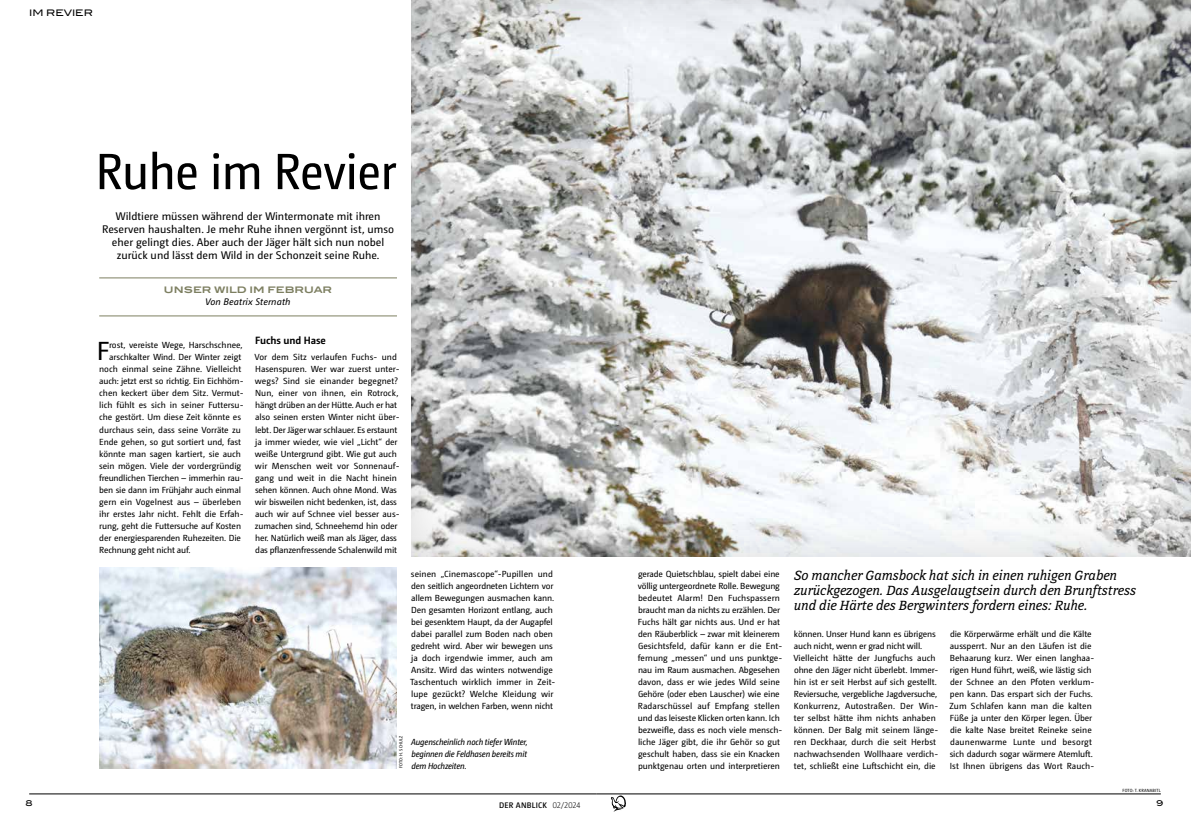
<style>
.page{position:relative;width:1191px;height:823px;background:#fff}
.page>*{position:absolute;margin:0;border:0;box-sizing:border-box;transform-origin:0 0}
.t1{font:50.6px "Camingo Dos Pro S Cd";letter-spacing:-.01em;color:#000}
.t2{font:26.1px "Camingo Dos Pro";color:#000}
.t3{font:italic 14px/15px "Directa Serif";letter-spacing:-.01em;color:#000}
.t4{font:11px/13.2px "Camingo Dos Pro";color:#000;text-align:center}
.t5{font:700 10.5px "Camingo Dos Pro";letter-spacing:-.01em;color:#000}
.t6{font:italic 9.5px "Camingo Dos Pro";letter-spacing:.01em;color:#000}
.t7{font:700 9px "Blair ITC";color:#7d7f61}
.t8{font:500 9px "Blair ITC";color:#000}
.t9{font:8.8px/12px "Camingo Dos Pro";letter-spacing:-.005em;color:#000}
.t10{font:italic 8.8px/12px "Camingo Dos Pro S Cd";letter-spacing:-.015em;color:#000;text-align:justify}
.t11{font:600 8px "Camingo Dos Pro";letter-spacing:.025em;color:#000}
.t12{font:500 8px "Blair ITC";color:#000}
.t13{font:4.5px "Camingo Dos Pro S Cd";letter-spacing:.045em;color:#000}
.s1{font-weight:300}
</style>
<div class="page">
<hr style="left:596px;top:793px;width:564px;height:1px;background:#000">
<hr style="left:29px;top:793px;width:567px;height:1px;background:#000">
<svg style="left:611px;top:795px;width:15px;height:16px"></svg>
<hr style="left:99px;top:315px;width:298px;height:1px;background:#7d7f61">
<hr style="left:99px;top:277px;width:298px;height:1px;background:#7d7f61">
<div style="left:410px;top:0;width:781px;height:556px;background:#000;opacity:.15"></div>
<img style="left:99px;top:567px;width:298px;height:200px">
<p class="t8" style="left:29px;top:8px;width:65px">IM REVIER</p>
<h1 class="t1" style="left:96px;top:142px;width:302px">Ruhe im Revier</h1>
<p class="t4" style="left:102px;top:209px;width:293px">Wildtiere müssen während der Wintermonate mit ihren Reserven haushalten. Je mehr Ruhe ihnen vergönnt ist, umso eher gelingt dies. Aber auch der Jäger hält sich nun nobel zurück und lässt dem Wild in der Schonzeit seine Ruhe.</p>
<p class="t7" style="left:164px;top:284px;width:170px">UNSER WILD IM FEBRUAR</p>
<p class="t6" style="left:205px;top:296px;width:87px">Von Beatrix Sternath</p>
<p class="t5" style="left:255px;top:334px;width:72px">Fuchs und Hase</p>
<p class="t9" style="left:254px;top:351px;width:146px">Vor dem Sitz verlaufen Fuchs- und Hasenspuren. Wer war zuerst unter&shy;wegs? Sind sie einander begegnet?<br>Nun, einer von ihnen, ein Rotrock, hängt drüben an der Hütte. Auch er hat also seinen ersten Winter nicht über&shy;lebt. Der Jäger war schlauer. Es erstaunt ja immer wieder, wie viel „Licht“ der weiße Untergrund gibt. Wie gut auch wir Menschen weit vor Sonnenauf&shy;gang und weit in die Nacht hinein sehen können. Auch ohne Mond. Was wir bisweilen nicht bedenken, ist, dass auch wir auf Schnee viel besser aus&shy;zumachen sind, Schneehemd hin oder her. Natürlich weiß man als Jäger, dass das pflanzenfressende Schalenwild mit</p>
<h2 class="t2" style="left:97px;top:336px;width:14px">F</h2>
<p class="t9" style="left:109px;top:339px;width:135px">rost, vereiste Wege, Harschschnee,</p>
<p class="t9" style="left:109px;top:351px;width:134px">arschkalter Wind. Der Winter zeigt</p>
<p class="t9" style="left:99px;top:363px;width:143px">noch einmal seine Zähne. Vielleicht</p>
<p class="t9" style="left:99px;top:375px;width:146px">auch: jetzt erst so richtig. Ein Eichhörn-</p>
<p class="t9" style="left:99px;top:387px;width:146px">chen keckert über dem Sitz. Vermut-</p>
<p class="t9" style="left:99px;top:399px;width:146px">lich fühlt es sich in seiner Futtersu-</p>
<p class="t9" style="left:99px;top:411px;width:143px">che gestört. Um diese Zeit könnte es</p>
<p class="t9" style="left:99px;top:423px;width:143px">durchaus sein, dass seine Vorräte zu</p>
<p class="t9" style="left:99px;top:435px;width:143px">Ende gehen, so gut sortiert und, fast</p>
<p class="t9" style="left:99px;top:447px;width:143px">könnte man sagen kartiert, sie auch</p>
<p class="t9" style="left:99px;top:459px;width:144px">sein mögen. Viele der vordergründig</p>
<p class="t9" style="left:99px;top:471px;width:146px">freundlichen Tierchen – immerhin rau-</p>
<p class="t9" style="left:99px;top:483px;width:143px">ben sie dann im Frühjahr auch einmal</p>
<p class="t9" style="left:99px;top:495px;width:143px">gern ein Vogelnest aus – überleben</p>
<p class="t9" style="left:99px;top:507px;width:146px">ihr erstes Jahr nicht. Fehlt die Erfah-</p>
<p class="t9" style="left:99px;top:519px;width:143px">rung, geht die Futtersuche auf Kosten</p>
<p class="t9" style="left:99px;top:531px;width:143px">der energiesparenden Ruhezeiten. Die</p>
<p class="t9" style="left:99px;top:543px;width:93px">Rechnung geht nicht auf.</p>
<p class="t9" style="left:410px;top:567px;width:147px">seinen „Cinemascope“-Pupillen und den seitlich angeordneten Lichtern vor allem Bewegungen ausmachen kann.<br>Den gesamten Horizont entlang, auch bei gesenktem Haupt, da der Augapfel dabei parallel zum Boden nach oben gedreht wird. Aber wir bewegen uns ja doch irgendwie immer, auch am Ansitz. Wird das winters notwendige Taschentuch wirklich immer in Zeit&shy;lupe gezückt? Welche Kleidung wir tragen, in welchen Farben, wenn nicht</p>
<p class="t9" style="left:637px;top:567px;width:146px">gerade Quietschblau, spielt dabei eine völlig untergeordnete Rolle. Bewegung bedeutet Alarm! Den Fuchspassern braucht man da nichts zu erzählen. Der Fuchs hält gar nichts aus. Und er hat den Räuberblick – zwar mit kleinerem Gesichtsfeld, dafür kann er die Ent&shy;fernung „messen“ und uns punktge&shy;nau im Raum ausmachen. Abgesehen davon, dass er wie jedes Wild seine Gehöre (oder eben Lauscher) wie eine Radarschüssel auf Empfang stellen und das leiseste Klicken orten kann. Ich bezweifle, dass es noch viele mensch&shy;liche Jäger gibt, die ihr Gehör so gut geschult haben, dass sie ein Knacken punktgenau orten und interpretieren</p>
<p class="t13" style="left:398px;top:767px;width:34px;rotate:-90deg">FOTO: H. SCHULZ</p>
<p class="t10" style="left:411px;top:735px;width:118px">Augenscheinlich noch tiefer Winter, beginnen die Feldhasen bereits mit dem Hochzeiten.</p>
<h3 class="t3" style="left:794px;top:568px;width:344px">So mancher Gamsbock hat sich in einen ruhigen Graben zurückgezogen. Das Ausgelaugtsein durch den Brunftstress und die Härte des Bergwinters fordern eines: Ruhe.</h3>
<p class="t9" style="left:793px;top:627px;width:146px">können. Unser Hund kann es übrigens auch nicht, wenn er grad nicht will.<br>Vielleicht hätte der Jungfuchs auch ohne den Jäger nicht überlebt. Immer&shy;hin ist er seit Herbst auf sich gestellt.<br>Reviersuche, vergebliche Jagdversuche, Konkurrenz, Autostraßen. Der Win&shy;ter selbst hätte ihm nichts anhaben können. Der Balg mit seinem länge&shy;ren Deckhaar, durch die seit Herbst nachwachsenden Wollhaare verdich&shy;tet, schließt eine Luftschicht ein, die</p>
<p class="t9" style="left:949px;top:627px;width:146px">die Körperwärme erhält und die Kälte aussperrt. Nur an den Läufen ist die Behaarung kurz. Wer einen langhaa&shy;rigen Hund führt, weiß, wie lästig sich der Schnee an den Pfoten verklum&shy;pen kann. Das erspart sich der Fuchs.<br>Zum Schlafen kann man die kalten Füße ja unter den Körper legen. Über die kalte Nase breitet Reineke seine daunenwarme Lunte und besorgt sich dadurch sogar wärmere Atemluft.<br>Ist Ihnen übrigens das Wort Rauch-</p>
<p class="t13" style="left:1122px;top:787px;width:40px">FOTO: T. KRANABITL</p>
<p class="t12" style="left:26px;top:798px;width:9px">8</p>
<p class="t11" style="left:499px;top:799px;width:83px">DER ANBLICK <span class="s1">02/2024</span></p>
<p class="t12" style="left:1156px;top:798px;width:9px">9</p>
</div>
